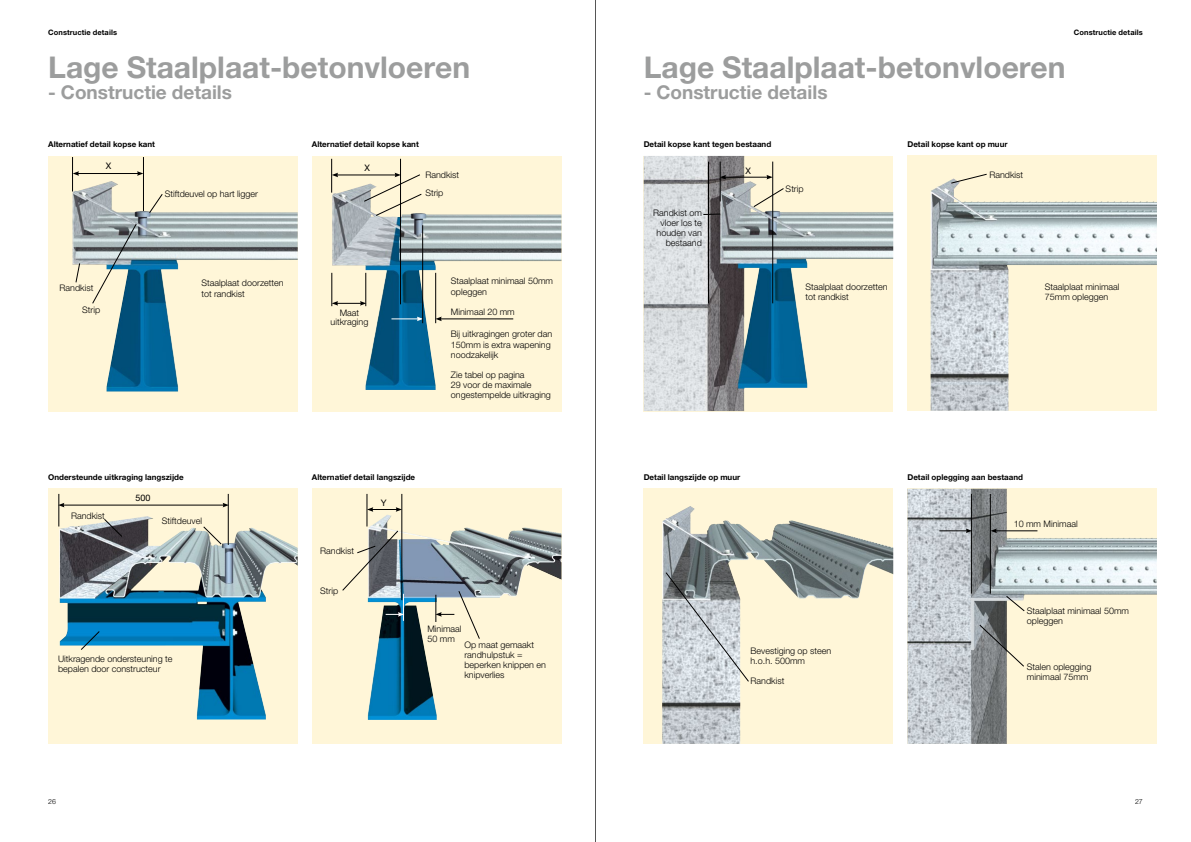
<style>
.page{position:relative;width:1191px;height:842px;background:#fff}
.page>*{position:absolute;margin:0;border:0;box-sizing:border-box;transform-origin:0 0}
.t1{font:700 30px "Helvetica Neue LT Pro";color:#9c9d9d}
.t2{font:700 19px "Helvetica Neue LT Pro";color:#9c9d9d}
.t3{font:300 9px/10px "Helvetica Neue LT Pro";color:#000}
.t4{font:9px "Helvetica Neue LT Pro";color:#000}
.t5{font:700 8px "Helvetica Neue LT Pro";color:#000}
.t6{font:700 7.5px "Helvetica Neue LT Pro";letter-spacing:.01em;color:#000}
.t7{font:300 7px "Helvetica Neue LT Pro";color:#000}
</style>
<div class="page">
<div style="left:312px;top:156px;width:249px;height:255px;background:#fff6d8"></div>
<img style="left:332px;top:185px;width:229px;height:205px">
<hr style="left:331px;top:159px;width:1px;height:34px;background:#000">
<hr style="left:400px;top:159px;width:1px;height:145px;background:#000">
<hr style="left:435px;top:273px;width:1px;height:50px;background:#000">
<hr style="left:336px;top:175px;width:60px;height:1px;background:#000">
<svg style="left:332px;top:173px;width:6px;height:4px"></svg>
<svg style="left:391px;top:317px;width:31px;height:4px"></svg>
<hr style="left:440px;top:319px;width:73px;height:1px;background:#000">
<svg style="left:435px;top:317px;width:7px;height:4px"></svg>
<hr style="left:332px;top:273px;width:1px;height:33px;background:#000">
<hr style="left:365px;top:273px;width:1px;height:33px;background:#000">
<hr style="left:422px;top:225px;width:1px;height:98px;background:#000">
<svg style="left:332px;top:301px;width:34px;height:5px"></svg>
<svg style="left:363px;top:173px;width:59px;height:43px"></svg>
<div style="left:48px;top:156px;width:250px;height:255px;background:#fff6d8"></div>
<img style="left:72px;top:181px;width:226px;height:211px">
<hr style="left:72px;top:157px;width:1px;height:34px;background:#000">
<hr style="left:143px;top:157px;width:1px;height:54px;background:#000">
<hr style="left:77px;top:173px;width:62px;height:1px;background:#000">
<svg style="left:73px;top:171px;width:6px;height:5px"></svg>
<svg style="left:137px;top:171px;width:6px;height:5px"></svg>
<svg style="left:149px;top:193px;width:14px;height:20px"></svg>
<svg style="left:75px;top:263px;width:5px;height:20px"></svg>
<svg style="left:92px;top:223px;width:45px;height:81px"></svg>
<div style="left:48px;top:489px;width:250px;height:255px;background:#fff6d8"></div>
<img style="left:59px;top:516px;width:239px;height:203px">
<hr style="left:59px;top:494px;width:1px;height:32px;background:#000">
<hr style="left:228px;top:494px;width:1px;height:51px;background:#000">
<hr style="left:63px;top:505px;width:161px;height:1px;background:#000">
<svg style="left:58px;top:503px;width:6px;height:4px"></svg>
<svg style="left:223px;top:503px;width:6px;height:4px"></svg>
<svg style="left:80px;top:631px;width:20px;height:19px"></svg>
<svg style="left:203px;top:526px;width:19px;height:19px"></svg>
<svg style="left:104px;top:518px;width:19px;height:19px"></svg>
<div style="left:312px;top:489px;width:249px;height:255px;background:#fff6d8"></div>
<img style="left:368px;top:515px;width:193px;height:205px">
<hr style="left:367px;top:494px;width:1px;height:32px;background:#000">
<hr style="left:402px;top:494px;width:1px;height:106px;background:#000">
<svg style="left:367px;top:507px;width:35px;height:5px"></svg>
<svg style="left:342px;top:530px;width:62px;height:91px"></svg>
<svg style="left:435px;top:590px;width:45px;height:49px"></svg>
<img style="left:643px;top:156px;width:250px;height:255px">
<hr style="left:720px;top:162px;width:1px;height:39px;background:#000">
<hr style="left:772px;top:162px;width:1px;height:141px;background:#000">
<hr style="left:724px;top:177px;width:44px;height:1px;background:#000">
<svg style="left:720px;top:175px;width:6px;height:4px"></svg>
<svg style="left:766px;top:175px;width:6px;height:4px"></svg>
<hr style="left:708px;top:162px;width:1px;height:141px;background:#000">
<svg style="left:753px;top:188px;width:31px;height:19px"></svg>
<svg style="left:703px;top:214px;width:18px;height:1px"></svg>
<div style="left:907px;top:156px;width:250px;height:255px;background:#fff6d8"></div>
<img style="left:930px;top:186px;width:227px;height:225px">
<div style="left:643px;top:489px;width:250px;height:255px;background:#fff6d8"></div>
<img style="left:662px;top:506px;width:231px;height:238px">
<img style="left:907px;top:489px;width:250px;height:255px">
<hr style="left:990px;top:494px;width:1px;height:99px;background:#000">
<hr style="left:971px;top:494px;width:1px;height:99px;background:#000">
<svg style="left:939px;top:528px;width:33px;height:5px"></svg>
<hr style="left:995px;top:531px;width:42px;height:1px;background:#000">
<svg style="left:990px;top:528px;width:7px;height:5px"></svg>
<svg style="left:1005px;top:595px;width:20px;height:17px"></svg>
<svg style="left:979px;top:624px;width:45px;height:43px;background:#a4a399"></svg>
<svg style="left:665px;top:572px;width:84px;height:110px;background:#babfc0"></svg>
<svg style="left:950px;top:174px;width:37px;height:10px"></svg>
<hr style="left:595px;top:0;width:1px;height:842px;background:#565656">
<p class="t6" style="left:48px;top:28px;width:70px">Constructie details</p>
<h1 class="t1" style="left:48px;top:49px;width:423px">Lage Staalplaat-betonvloeren</h1>
<h2 class="t2" style="left:48px;top:81px;width:185px">- Constructie details</h2>
<p class="t5" style="left:48px;top:139px;width:108px">Alternatief detail kopse kant</p>
<p class="t5" style="left:312px;top:139px;width:108px">Alternatief detail kopse kant</p>
<p class="t4" style="left:106px;top:161px;width:7px">X</p>
<p class="t3" style="left:165px;top:188px;width:95px">Stiftdeuvel op hart ligger</p>
<p class="t4" style="left:364px;top:163px;width:7px">X</p>
<p class="t3" style="left:425px;top:166px;width:35px;line-height:18px">Randkist<br>Strip</p>
<p class="t3" style="left:60px;top:282px;width:35px">Randkist</p>
<p class="t3" style="left:82px;top:304px;width:19px">Strip</p>
<p class="t3" style="left:201px;top:278px;width:84px;line-height:10.6px">Staalplaat doorzetten tot randkist</p>
<p class="t3" style="left:331px;top:308px;width:39px;line-height:9.3px;text-align:center">Maat uitkraging</p>
<p class="t3" style="left:451px;top:276px;width:104px;line-height:10.6px">Staalplaat minimaal 50mm opleggen</p>
<p class="t3" style="left:451px;top:328px;width:103px;line-height:10.6px">Bij uitkragingen groter dan<br>150mm is extra wapening noodzakelijk</p>
<p class="t3" style="left:451px;top:370px;width:102px">Zie tabel op pagina<br>29 voor de maximale ongestempelde uitkraging</p>
<p class="t3" style="left:451px;top:307px;width:65px">Minimaal 20 mm</p>
<p class="t5" style="left:48px;top:472px;width:137px">Ondersteunde uitkraging langszijde</p>
<p class="t3" style="left:71px;top:511px;width:35px">Randkist</p>
<p class="t4" style="left:135px;top:492px;width:17px">500</p>
<p class="t3" style="left:162px;top:516px;width:42px">Stiftdeuvel</p>
<p class="t3" style="left:58px;top:653px;width:116px">Uitkragende ondersteuning te bepalen door constructeur</p>
<p class="t5" style="left:312px;top:472px;width:105px">Alternatief detail langszijde</p>
<p class="t4" style="left:381px;top:497px;width:7px">Y</p>
<p class="t3" style="left:320px;top:546px;width:35px">Randkist</p>
<p class="t3" style="left:320px;top:585px;width:19px">Strip</p>
<p class="t3" style="left:427px;top:624px;width:36px">Minimaal<br>50 mm</p>
<p class="t3" style="left:464px;top:640px;width:83px">Op maat gemaakt randhulpstuk = beperken knippen en knipverlies</p>
<h1 class="t1" style="left:643px;top:49px;width:423px">Lage Staalplaat-betonvloeren</h1>
<h2 class="t2" style="left:643px;top:81px;width:185px">- Constructie details</h2>
<p class="t6" style="left:1073px;top:28px;width:70px">Constructie details</p>
<p class="t5" style="left:643px;top:139px;width:129px">Detail kopse kant tegen bestaand</p>
<p class="t3" style="left:653px;top:207px;width:50px;text-align:right">Randkist om vloer los te houden van bestaand</p>
<p class="t4" style="left:745px;top:165px;width:7px">X</p>
<p class="t3" style="left:785px;top:183px;width:19px">Strip</p>
<p class="t5" style="left:907px;top:139px;width:102px">Detail kopse kant op muur</p>
<p class="t3" style="left:989px;top:169px;width:35px">Randkist</p>
<p class="t3" style="left:805px;top:282px;width:84px">Staalplaat doorzetten tot randkist</p>
<p class="t3" style="left:1044px;top:282px;width:76px">Staalplaat minimaal<br>75mm opleggen</p>
<p class="t5" style="left:643px;top:472px;width:98px">Detail langszijde op muur</p>
<p class="t5" style="left:907px;top:472px;width:117px">Detail oplegging aan bestaand</p>
<p class="t3" style="left:1013px;top:519px;width:65px">10 mm Minimaal</p>
<p class="t3" style="left:750px;top:646px;width:82px">Bevestiging op steen h.o.h. 500mm</p>
<p class="t3" style="left:750px;top:676px;width:35px">Randkist</p>
<p class="t3" style="left:1027px;top:605px;width:104px">Staalplaat minimaal 50mm opleggen</p>
<p class="t3" style="left:1027px;top:662px;width:66px">Stalen oplegging minimaal 75mm</p>
<p class="t7" style="left:48px;top:798px;width:9px">26</p>
<p class="t7" style="left:1135px;top:798px;width:9px">27</p>
</div>
